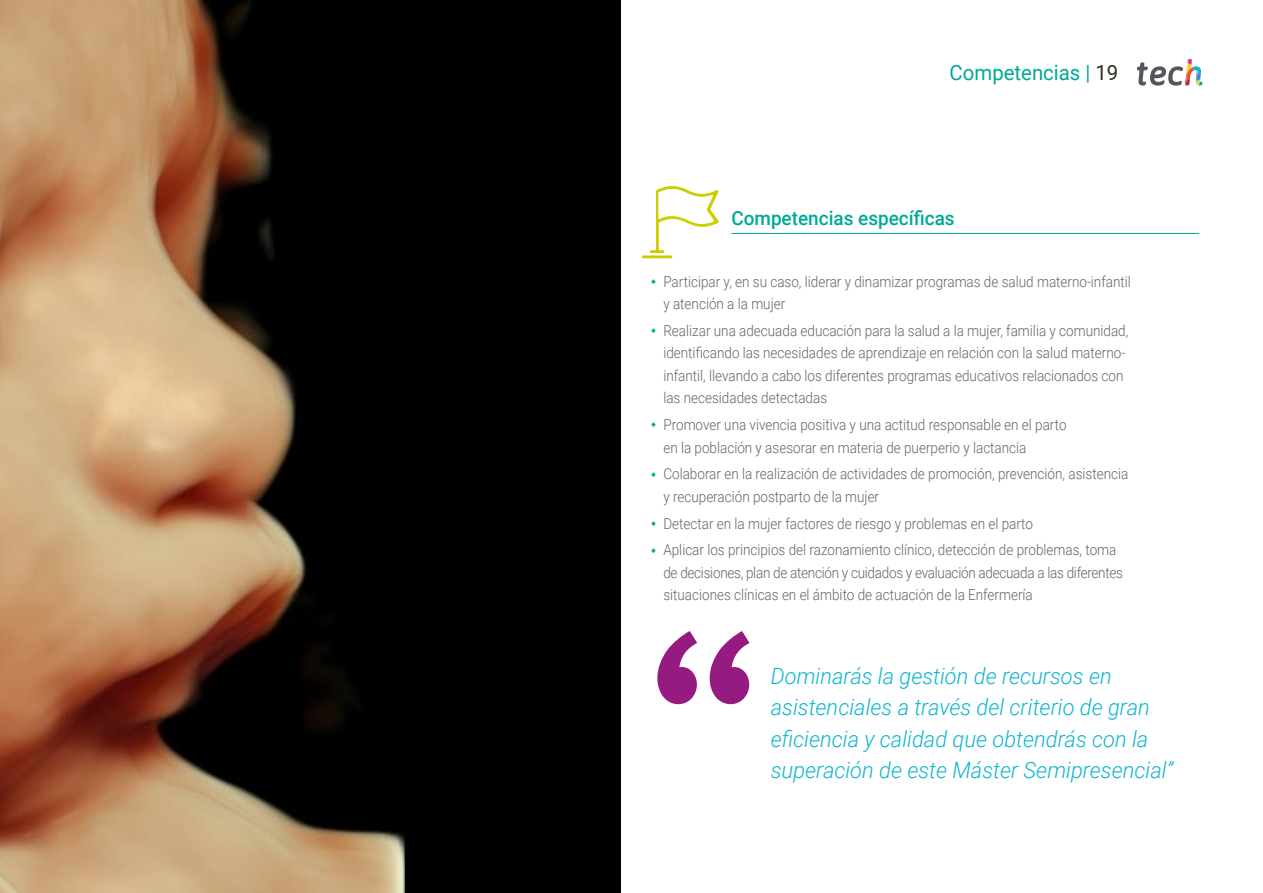
<style>
.page{position:relative;width:1263px;height:893px;background:#fff}
.page>*{position:absolute;margin:0;border:0;box-sizing:border-box;transform-origin:0 0}
.t1{font:italic 300 22.5px/31.5px "Roboto";color:#0fb6cf}
.t2{font:21px "Roboto";color:#00a996}
.t3{font:500 19.5px "Roboto";color:#00a996}
.t4{font:300 15px/22.5px "Roboto";color:#61646a;scale:.9 1}
.t5{font:300 15px/22.5px "Roboto";letter-spacing:-.02em;color:#61646a;scale:.9 1}
.s1{color:#312e20}
</style>
<div class="page">
<img style="left:0;top:0;width:621px;height:893px">
<hr style="left:731px;top:233px;width:468px;height:1px;background:#00a996">
<hr style="left:642px;top:255px;width:30px;height:3px;background:#cdce00">
<svg style="left:650px;top:186px;width:69px;height:67px"></svg>
<svg style="left:1137px;top:59px;width:65px;height:27px"></svg>
<svg style="left:657px;top:631px;width:92px;height:73px"></svg>
<h2 class="t2" style="left:950px;top:57px;width:170px">Competencias | <span class="s1">19</span></h2>
<h3 class="t3" style="left:731px;top:205px;width:225px">Competencias específicas</h3>
<p class="t4" style="left:663px;top:269px;width:521px">Participar y, en su caso, liderar y dinamizar programas de salud materno-infantil y atención a la mujer</p>
<p class="t4" style="left:663px;top:319px;width:518px">Realizar una adecuada educación para la salud a la mujer, familia y comunidad, identificando las necesidades de aprendizaje en relación con la salud materno&shy;infantil, llevando a cabo los diferentes programas educativos relacionados con las necesidades detectadas</p>
<p class="t4" style="left:663px;top:413px;width:449px">Promover una vivencia positiva y una actitud responsable en el parto en la población y asesorar en materia de puerperio y lactancia</p>
<p class="t4" style="left:663px;top:462px;width:518px">Colaborar en la realización de actividades de promoción, prevención, asistencia y recuperación postparto de la mujer</p>
<p class="t4" style="left:663px;top:509px;width:505px;line-height:26.7px">Detectar en la mujer factores de riesgo y problemas en el parto<br>Aplicar los principios del razonamiento clínico, detección de problemas, toma</p>
<p class="t5" style="left:663px;top:561px;width:512px">de decisiones, plan de atención y cuidados y evaluación adecuada a las diferentes situaciones clínicas en el ámbito de actuación de la Enfermería</p>
<h1 class="t1" style="left:771px;top:659px;width:404px">Dominarás la gestión de recursos en asistenciales a través del criterio de gran eficiencia y calidad que obtendrás con la superación de este Máster Semipresencial”</h1>
</div>
